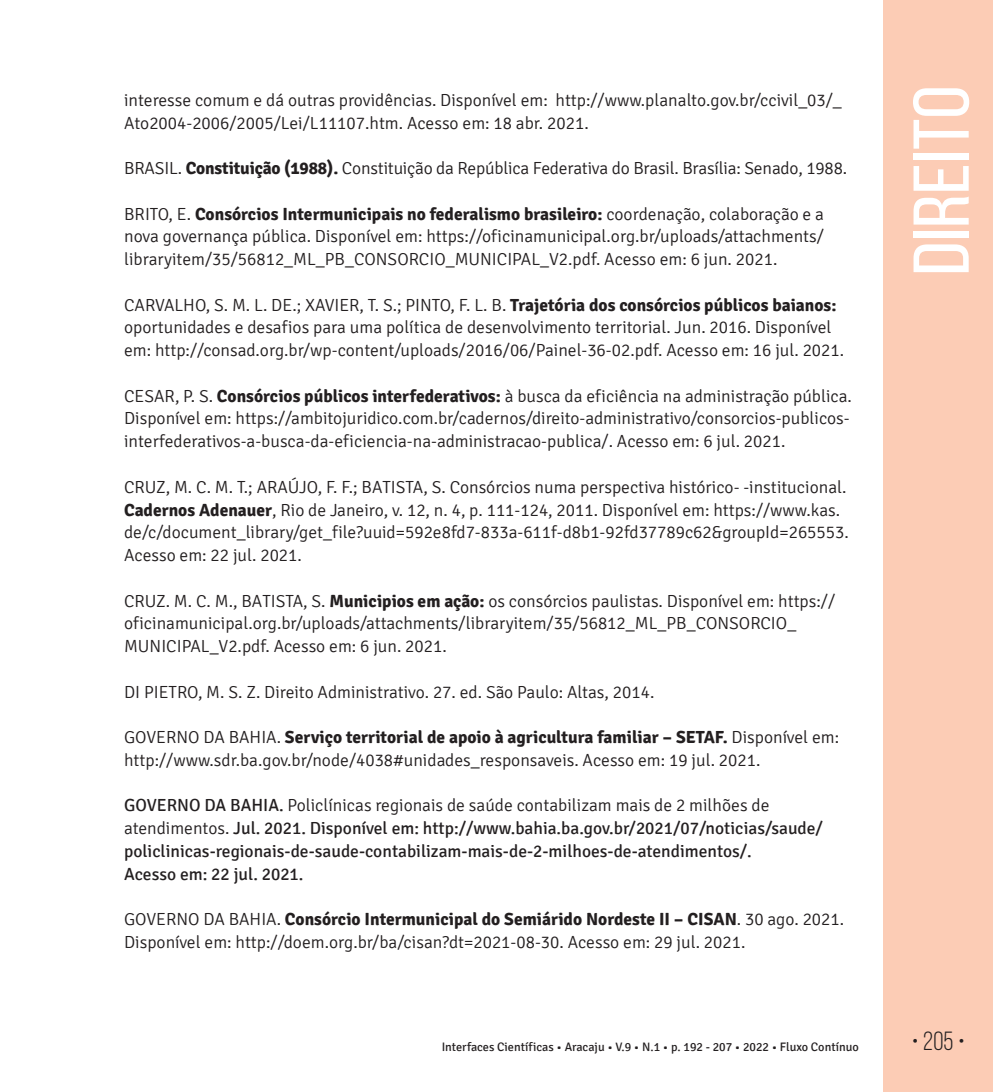
<style>
.page{position:relative;width:993px;height:1092px;background:#fff}
.page>*{position:absolute;margin:0;border:0;box-sizing:border-box;transform-origin:0 0}
.t1{font:78.75px "Bebas Neue";color:#fff;scale:1.09 1}
.t2{font:26.25px "Bebas Neue";color:#231f20}
.t3{font:300 17.5px/22.8px "Signika";color:#231f20}
.t4{font:17.5px/22.8px "Signika";color:#231f20}
.t5{font:12.25px "Signika";color:#231f20}
.s1{font-weight:700}
.s2{font-weight:300}
</style>
<div class="page">
<div style="left:883px;top:0;width:109px;height:1091px;background:#fcccb5"></div>
<p class="t3" style="left:124px;top:89px;width:719px">interesse comum e dá outras providências. Disponível em: http://www.planalto.gov.br/ccivil_03/_<br>Ato2004-2006/2005/Lei/L11107.htm. Acesso em: 18 abr. 2021.</p>
<p class="t3" style="left:124px;top:157px;width:724px">BRASIL. <span class="s1">Constituição (1988).</span> Constituição da República Federativa do Brasil. Brasília: Senado, 1988.</p>
<p class="t3" style="left:124px;top:203px;width:701px;text-align:justify">BRITO, E. <span class="s1">Consórcios Intermunicipais no federalismo brasileiro:</span> coordenação, colaboração e a nova governança pública. Disponível em: https://oficinamunicipal.org.br/uploads/attachments/ libraryitem/35/56812_ML_PB_CONSORCIO_MUNICIPAL_V2.pdf. Acesso em: 6 jun. 2021.</p>
<p class="t3" style="left:124px;top:294px;width:721px">CARVALHO, S. M. L. DE.; XAVIER, T. S.; PINTO, F. L. B. <span class="s1">Trajetória dos consórcios públicos baianos: </span>oportunidades e desafios para uma política de desenvolvimento territorial. Jun. 2016. Disponível em: http://consad.org.br/wp-content/uploads/2016/06/Painel-36-02.pdf. Acesso em: 16 jul. 2021.</p>
<p class="t3" style="left:124px;top:385px;width:729px">CESAR, P. S. <span class="s1">Consórcios públicos interfederativos:</span> à busca da eficiência na administração pública.<br>Disponível em: https://ambitojuridico.com.br/cadernos/direito-administrativo/consorcios-publicos&shy;interfederativos-a-busca-da-eficiencia-na-administracao-publica/. Acesso em: 6 jul. 2021.</p>
<p class="t3" style="left:124px;top:476px;width:726px">CRUZ, M. C. M. T.; ARAÚJO, F. F.; BATISTA, S. Consórcios numa perspectiva histórico- -institucional.<br><span class="s1">Cadernos Adenauer</span>, Rio de Janeiro, v. 12, n. 4, p. 111-124, 2011. Disponível em: https://www.kas. de/c/document_library/get_file?uuid=592e8fd7-833a-611f-d8b1-92fd37789c62&amp;groupId=265553.<br>Acesso em: 22 jul. 2021.</p>
<p class="t3" style="left:124px;top:589px;width:712px">CRUZ. M. C. M., BATISTA, S. <span class="s1">Municipios em ação:</span> os consórcios paulistas. Disponível em: https:// oficinamunicipal.org.br/uploads/attachments/libraryitem/35/56812_ML_PB_CONSORCIO_<br>MUNICIPAL_V2.pdf. Acesso em: 6 jun. 2021.</p>
<p class="t3" style="left:124px;top:680px;width:531px">DI PIETRO, M. S. Z. Direito Administrativo. 27. ed. São Paulo: Altas, 2014.</p>
<p class="t3" style="left:124px;top:726px;width:716px">GOVERNO DA BAHIA. <span class="s1">Serviço territorial de apoio à agricultura familiar – SETAF.</span> Disponível em: http://www.sdr.ba.gov.br/node/4038#unidades_responsaveis. Acesso em: 19 jul. 2021.</p>
<p class="t4" style="left:124px;top:794px;width:700px">GOVERNO DA BAHIA. <span class="s2">Policlínicas regionais de saúde contabilizam mais de 2 milhões de atendimentos.</span> Jul. 2021. Disponível em: http://www.bahia.ba.gov.br/2021/07/noticias/saude/ policlinicas-regionais-de-saude-contabilizam-mais-de-2-milhoes-de-atendimentos/.<br>Acesso em: 22 jul. 2021.</p>
<p class="t3" style="left:124px;top:908px;width:721px">GOVERNO DA BAHIA. <span class="s1">Consórcio Intermunicipal do Semiárido Nordeste II – CISAN</span>. 30 ago. 2021.<br>Disponível em: http://doem.org.br/ba/cisan?dt=2021-08-30. Acesso em: 29 jul. 2021.</p>
<h1 class="t1" style="left:898px;top:275px;width:176px;rotate:-90deg">Direito</h1>
<p class="t5" style="left:441px;top:1040px;width:418px">Interfaces Científicas • Aracaju • V.9 • N.1 • p. 192 - 207 • 2022 • Fluxo Contínuo</p>
<h2 class="t2" style="left:911px;top:1026px;width:55px">• 205 •</h2>
</div>
